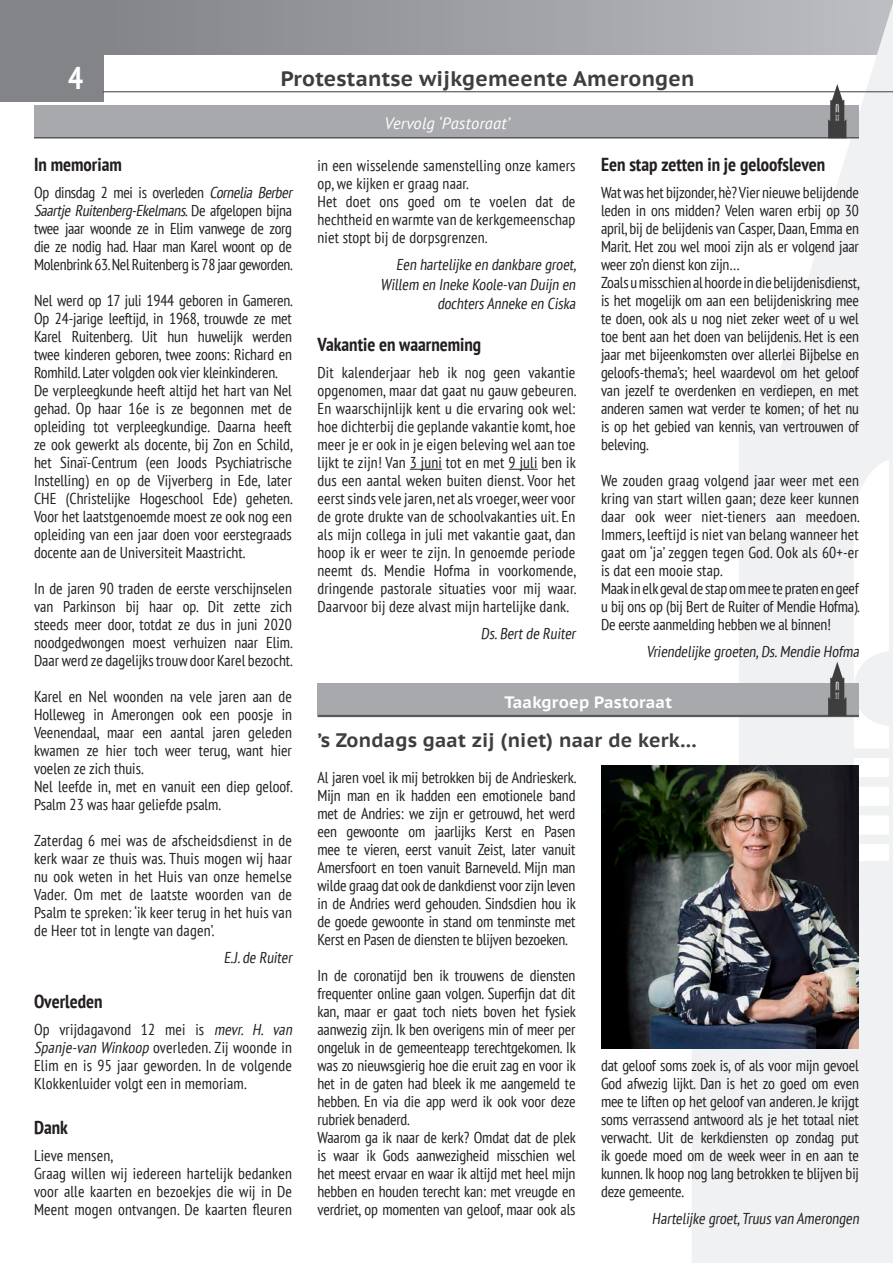
<style>
.page{position:relative;width:893px;height:1263px;background:#fff}
.page>*{position:absolute;margin:0;border:0;box-sizing:border-box;transform-origin:0 0}
.t1{font:700 condensed 31.5px "PT Sans";color:#fff}
.t2{font:700 21px "PT Sans Caption";letter-spacing:.01em;color:#3e3e3f}
.Kop_1{font:700 19.5px "PT Sans Caption";letter-spacing:.01em;color:#3e3e3f}
.Kop_2{font:700 condensed 18.75px "PT Sans";color:#231f20}
.Kadertitel{font:italic 16.5px "PT Sans";letter-spacing:.01em;color:#fff}
.Kadertitel-2{font:700 16.5px "PT Sans Caption";letter-spacing:.01em;color:#fff}
.Basisalinea__uitvull{font:condensed 15.75px/18px "PT Sans";color:#231f20;text-align:justify}
.Basisalinea__uitvull-2{font:condensed 15.75px/18px "PT Sans";letter-spacing:-.02em;color:#231f20}
.Auteur{font:condensed 15.75px/19.5px "PT Sans";color:#231f20;text-align:right}
.s1{font-style:italic}
</style>
<div class="page">
<svg style="left:104px;top:0;width:588px;height:54px"></svg>
<div style="left:0;top:0;width:104px;height:102px;background:#828487"></div>
<svg style="left:692px;top:0;width:201px;height:1263px;fill:#f0f1f2"></svg>
<hr style="left:103px;top:91px;width:790px;height:1px;background:#3e3e3f">
<hr style="left:34px;top:136px;width:825px;height:2px;background:#57585a">
<div style="left:34px;top:105px;width:825px;height:32px;background:#a8a9ad"></div>
<svg style="left:828px;top:84px;width:18px;height:54px"></svg>
<div style="left:317px;top:683px;width:542px;height:32px;background:#a8a9ad"></div>
<hr style="left:317px;top:715px;width:542px;height:2px;background:#57585a">
<svg style="left:828px;top:662px;width:18px;height:54px"></svg>
<hr style="left:410px;top:469px;width:32px;height:1px;background:#231f20">
<svg style="left:509px;top:469px;width:29px;height:1px"></svg>
<img style="left:601px;top:766px;width:258px;height:282px">
<h1 class="t1" style="left:68px;top:57px;width:17px">4</h1>
<h2 class="t2" style="left:281px;top:64px;width:415px">Protestantse wijkgemeente Amerongen</h2>
<p class="Kadertitel" style="left:384px;top:113px;width:127px">Vervolg ‘Pastoraat’</p>
<p class="Kop_2" style="left:34px;top:152px;width:89px">In memoriam</p>
<p class="Basisalinea__uitvull-2" style="left:34px;top:183px;width:263px">Op dinsdag 2 mei is overleden <span class="s1">Cornelia Berber Saartje Ruitenberg-Ekelmans</span>. D e a fg e lo p e n b i j n a twee jaar woonde ze in Elim vanwege de zorg die ze nodig had. Haar man Karel woont op de Molenbrink 63. Nel Ruitenberg is 78 jaar geworden.</p>
<p class="Basisalinea__uitvull" style="left:34px;top:291px;width:261px">Nel werd op 17 juli 1944 geboren in Gameren.<br>Op 24-jarige leeftijd, in 1968, trouwde ze met Karel Ruitenberg. Uit hun huwelijk werden twee kinderen geboren, twee zoons: Richard en Romhild. Later volgden ook vier kleinkinderen.</p>
<p class="Basisalinea__uitvull" style="left:34px;top:381px;width:260px">De verpleegkunde heeft altijd het hart van Nel gehad. Op haar 16e is ze begonnen met de opleiding tot verpleegkundige. Daarna heeft ze ook gewerkt als docente, bij Zon en Schild, het Sinaï-Centrum (een Joods Psychiatrische Instelling) en op de Vijverberg in Ede, later CHE (Christelijke Hogeschool Ede) geheten.<br>Voor het laatstgenoemde moest ze ook nog een opleiding van een jaar doen voor eerstegraads docente aan de Universiteit Maastricht.</p>
<p class="Basisalinea__uitvull" style="left:34px;top:579px;width:261px">In de jaren 90 traden de eerste verschijnselen van Parkinson bij haar op. Dit zette zich steeds meer door, totdat ze dus in juni 2020 noodgedwongen moest verhuizen naar Elim.<br>Daar werd ze dagelijks trouw door Karel bezocht.</p>
<p class="Basisalinea__uitvull" style="left:34px;top:687px;width:259px">Karel en Nel woonden na vele jaren aan de Holleweg in Amerongen ook een poosje in Veenendaal, maar een aantal jaren geleden kwamen ze hier toch weer terug, want hier voelen ze zich thuis.</p>
<p class="Basisalinea__uitvull" style="left:34px;top:777px;width:260px">Nel leefde in, met en vanuit een diep geloof.<br>Psalm 23 was haar geliefde psalm.</p>
<p class="Basisalinea__uitvull" style="left:34px;top:831px;width:259px">Zaterdag 6 mei was de afscheidsdienst in de kerk waar ze thuis was. Thuis mogen wij haar nu ook weten in het Huis van onze hemelse Vader. Om met de laatste woorden van de Psalm te spreken: ‘ik keer terug in het huis van de Heer tot in lengte van dagen’.</p>
<p class="Auteur" style="left:224px;top:947px;width:72px">E.J.de Ruiter</p>
<p class="Kop_2" style="left:34px;top:989px;width:70px">Overleden</p>
<p class="Basisalinea__uitvull" style="left:34px;top:1020px;width:263px;text-align:left">Op vrijdagavond 12 mei is <span class="s1">mevr. H. van Spanje-van Winkoop</span> overleden. Zij woonde in Elim en is 95 jaar geworden. In de volgende Klokkenluider volgt een in memoriam.</p>
<p class="Kop_2" style="left:34px;top:1115px;width:35px">Dank</p>
<p class="Basisalinea__uitvull" style="left:34px;top:1146px;width:81px">Lieve mensen,</p>
<p class="Basisalinea__uitvull" style="left:34px;top:1164px;width:260px">Graag willen wij iedereen hartelijk bedanken voor alle kaarten en bezoekjes die wij in De Meent mogen ontvangen. De kaarten fleuren</p>
<p class="Basisalinea__uitvull" style="left:317px;top:156px;width:259px">in een wisselende samenstelling onze kamers op, we kijken er graag naar.</p>
<p class="Basisalinea__uitvull" style="left:317px;top:192px;width:259px">Het doet ons goed om te voelen dat de hechtheid en warmte van de kerkgemeenschap niet stopt bij de dorpsgrenzen.</p>
<p class="Auteur" style="left:381px;top:254px;width:200px">Een hartelij ke en dankbare groet,<br>Willem en Ineke Koole-van Duijn en dochters Anneke en Ciska</p>
<p class="Kop_2" style="left:317px;top:332px;width:165px">Vakantie en waarneming</p>
<p class="Basisalinea__uitvull" style="left:317px;top:363px;width:261px">Dit kalenderjaar heb ik nog geen vakantie opgenomen, maar dat gaat nu gauw gebeuren.<br>En waarschijnlijk kent u die ervaring ook wel: hoe dichterbij die geplande vakantie komt, hoe meer je er ook in je eigen beleving wel aan toe lijkt te zijn! Van 3 juni tot en met 9 juli ben ik dus een aantal weken buiten dienst. Voor het eerst sinds vele jaren, net als vroeger, weer voor de grote drukte van de schoolvakanties uit. En als mijn collega in juli met vakantie gaat, dan hoop ik er weer te zijn. In genoemde periode neemt ds. Mendie Hofma in voorkomende, dringende pastorale situaties voor mij waar.<br>Daarvoor bij deze alvast mijn hartelijke dank.</p>
<p class="Auteur" style="left:481px;top:623px;width:99px">Ds.Bertde Ruiter</p>
<p class="Kop_2" style="left:601px;top:152px;width:226px">Een stap zetten in je geloofsleven</p>
<p class="Basisalinea__uitvull" style="left:601px;top:183px;width:259px">Wat was het bijzonder, hè? Vier nieuwe belijdende leden in ons midden? Velen waren erbij op 30 april, bij de belijdenis van Casper, Daan, Emma en Marit. Het zou wel mooi zijn als er volgend jaar weer zo’n dienst kon zijn…</p>
<p class="Basisalinea__uitvull" style="left:601px;top:273px;width:261px">Zoals u misschien al hoorde in die belijdenisdienst, is het mogelijk om aan een belijdeniskring mee te doen, ook als u nog niet zeker weet of u wel toe bent aan het doen van belijdenis. Het is een jaar met bijeenkomsten over allerlei Bijbelse en geloofs-thema’s; heel waardevol om het geloof van jezelf te overdenken en verdiepen, en met anderen samen wat verder te komen; of het nu is op het gebied van kennis, van vertrouwen of beleving.</p>
<p class="Basisalinea__uitvull" style="left:601px;top:471px;width:260px">We zouden graag volgend jaar weer met een kring van start willen gaan; deze keer kunnen daar ook weer niet-tieners aan meedoen.<br>Immers, leeftijd is niet van belang wanneer het gaat om ‘ja’ zeggen tegen God. Ook als 60+-er is dat een mooie stap.</p>
<p class="Basisalinea__uitvull" style="left:601px;top:579px;width:261px">Maak in elk geval de stap om mee te praten en geef u bij ons op (bij Bert de Ruiter of Mendie Hofma).<br>De eerste aanmelding hebben we al binnen!</p>
<p class="Auteur" style="left:646px;top:641px;width:217px">Vriendelijke groeten,Ds.Mendie Hofma</p>
<p class="Kadertitel-2" style="left:504px;top:691px;width:169px">Taakgroep Pastoraat</p>
<p class="Kop_1" style="left:317px;top:727px;width:381px">’s Zondags gaat zij (niet) naar de kerk…</p>
<p class="Basisalinea__uitvull" style="left:317px;top:768px;width:261px">Al jaren voel ik mij betrokken bij de Andrieskerk.<br>Mijn man en ik hadden een emotionele band met de Andries: we zijn er getrouwd, het werd een gewoonte om jaarlijks Kerst en Pasen mee te vieren, eerst vanuit Zeist, later vanuit Amersfoort en toen vanuit Barneveld. Mijn man wilde graag dat ook de dankdienst voor zijn leven in de Andries werd gehouden. Sindsdien hou ik de goede gewoonte in stand om tenminste met Kerst en Pasen de diensten te blijven bezoeken.</p>
<p class="Basisalinea__uitvull" style="left:317px;top:966px;width:260px">In de coronatijd ben ik trouwens de diensten frequenter online gaan volgen. Superfijn dat dit kan, maar er gaat toch niets boven het fysiek aanwezig zijn. Ik ben overigens min of meer per ongeluk in de gemeenteapp terechtgekomen. Ik was zo nieuwsgierig hoe die eruit zag en voor ik het in de gaten had bleek ik me aangemeld te hebben. En via die app werd ik ook voor deze rubriek benaderd.</p>
<p class="Basisalinea__uitvull" style="left:317px;top:1128px;width:260px">Waarom ga ik naar de kerk? Omdat dat de plek is waar ik Gods aanwezigheid misschien wel het meest ervaar en waar ik altijd met heel mijn hebben en houden terecht kan: met vreugde en verdriet, op momenten van geloof, maar ook als</p>
<p class="Basisalinea__uitvull" style="left:601px;top:1056px;width:259px">dat geloof soms zoek is, of als voor mijn gevoel God afwezig lijkt. Dan is het zo goed om even mee te liften op het geloof van anderen. Je krijgt soms verrassend antwoord als je het totaal niet verwacht. Uit de kerkdiensten op zondag put ik goede moed om de week weer in en aan te kunnen. Ik hoop nog lang betrokken te blijven bij deze gemeente.</p>
<p class="Auteur" style="left:652px;top:1208px;width:211px">Hartelijke groet,Truus van Amerongen</p>
</div>
